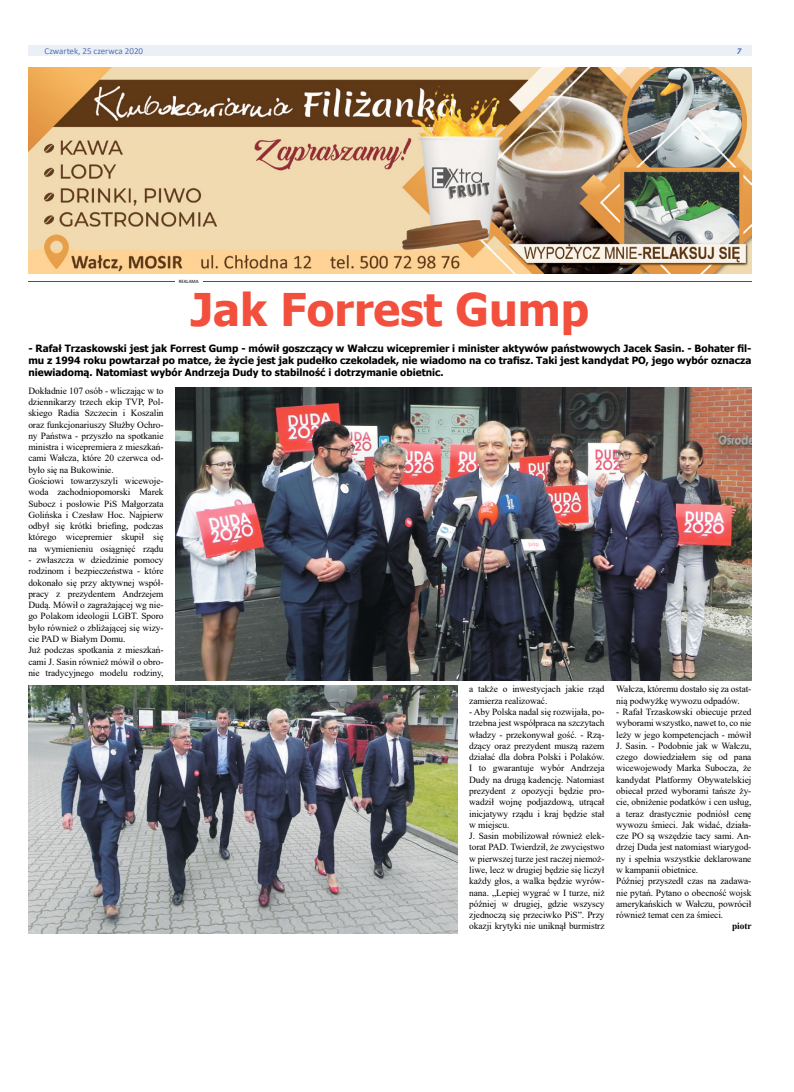
<style>
.page{position:relative;width:794px;height:1092px;background:#fff}
.page>*{position:absolute;margin:0;border:0;box-sizing:border-box;transform-origin:0 0}
.t1{font:700 45px "Tahoma";color:#f34f3d}
.t2{font:700 10px/12px "Tahoma";color:#000;text-align:justify}
.t3{font:9.4px/11.3px "Times New Roman";letter-spacing:-.005em;color:#000}
.t4{font:700 9.4px "Times New Roman";letter-spacing:-.005em;color:#000}
.t5{font:9px "Calibri";color:#5570b6}
.t6{font:italic 700 9px "Calibri";color:#5570b6}
.t7{font:5px "Calibri";color:#000}
</style>
<div class="page">
<div style="left:28px;top:45px;width:723px;height:11px;background:#ebeff6"></div>
<img style="left:28px;top:68px;width:723px;height:205px">
<hr style="left:28px;top:281px;width:723px;height:1px;background:#9e2e2d">
<hr style="left:175px;top:279px;width:27px;height:4px;background:#fff">
<img style="left:175px;top:387px;width:576px;height:293px">
<img style="left:28px;top:685px;width:429px;height:248px">
<p class="t5" style="left:45px;top:44px;width:100px">Czwartek, 25 czerwca 2020</p>
<p class="t6" style="left:736px;top:44px;width:6px">7</p>
<p class="t7" style="left:179px;top:277px;width:21px">REKLAMA</p>
<h1 class="t1" style="left:191px;top:278px;width:400px">Jak Forrest Gump</h1>
<p class="t2" style="left:28px;top:343px;width:724px">- Rafał Trzaskowski jest jak Forrest Gump - mówił goszczący w Wałczu wicepremier i minister aktywów państwowych Jacek Sasin. - Bohater fil&shy;mu z 1994 roku powtarzał po matce, że życie jest jak pudełko czekoladek, nie wiadomo na co trafisz. Taki jest kandydat PO, jego wybór oznacza niewiadomą. Natomiast wybór Andrzeja Dudy to stabilność i dotrzymanie obietnic.</p>
<p class="t3" style="left:28px;top:384px;width:137px">Dokładnie 107 osób - wliczając w to dziennikarzy trzech ekip TVP, Pol&shy;skiego Radia Szczecin i Koszalin oraz funkcjonariuszy Służby Ochro&shy;ny Państwa - przyszło na spotkanie ministra i wicepremiera z mieszkań&shy;cami Wałcza, które 20 czerwca od&shy;było się na Bukowinie.<br>Gościowi towarzyszyli wicewoje&shy;woda zachodniopomorski Marek Subocz i posłowie PiS Małgorzata Golińska i Czesław Hoc. Najpierw odbył się krótki briefing, podczas którego wicepremier skupił się na wymienieniu osiągnięć rządu</p>
<p class="t3" style="left:28px;top:554px;width:137px">- zwłaszcza w dziedzinie pomocy rodzinom i bezpieczeństwa - które dokonało się przy aktywnej współ&shy;pracy z prezydentem Andrzejem<br>Dudą. Mówił o zagrażającej wg nie&shy;go Polakom ideologii LGBT. Sporo było również o zbliżającej się wizy&shy;cie PAD w Białym Domu.<br>Już podczas spotkania z mieszkań&shy;cami J. Sasin również mówił o obro&shy;nie tradycyjnego modelu rodziny,</p>
<p class="t3" style="left:469px;top:683px;width:137px">a także o inwestycjach jakie rząd zamierza realizować.</p>
<p class="t3" style="left:469px;top:705px;width:137px">- Aby Polska nadal się rozwijała, po&shy;trzebna jest współpraca na szczytach władzy - przekonywał gość. - Rzą&shy;dzący oraz prezydent muszą razem działać dla dobra Polski i Polaków.<br>I to gwarantuje wybór Andrzeja Dudy na drugą kadencję. Natomiast prezydent z opozycji będzie pro&shy;wadził wojnę podjazdową, utrącał inicjatywy rządu i kraj będzie stał w miejscu.<br>J. Sasin mobilizował również elek&shy;torat PAD. Twierdził, że zwycięstwo w pierwszej turze jest raczej niemoż&shy;liwe, lecz w drugiej będzie się liczył każdy głos, a walka będzie wyrów&shy;nana. „Lepiej wygrać w I turze, niż później w drugiej, gdzie wszyscy zjednoczą się przeciwko PiS”. Przy okazji krytyki nie uniknął burmistrz</p>
<p class="t3" style="left:616px;top:683px;width:137px">Wałcza, któremu dostało się za ostat&shy;nią podwyżkę wywozu odpadów.</p>
<p class="t3" style="left:616px;top:705px;width:137px">- Rafał Trzaskowski obiecuje przed wyborami wszystko, nawet to, co nie leży w jego kompetencjach - mówił J. Sasin. - Podobnie jak w Wałczu, czego dowiedziałem się od pana wicewojewody Marka Subocza, że kandydat Platformy Obywatelskiej obiecał przed wyborami tańsze ży&shy;cie, obniżenie podatków i cen usług, a teraz drastycznie podniósł cenę wywozu śmieci. Jak widać, działa&shy;cze PO są wszędzie tacy sami. An&shy;drzej Duda jest natomiast wiarygod&shy;ny i spełnia wszystkie deklarowane w kampanii obietnice.<br>Później przyszedł czas na zadawa&shy;nie pytań. Pytano o obecność wojsk amerykańskich w Wałczu, powrócił również temat cen za śmieci.</p>
<p class="t4" style="left:732px;top:919px;width:21px">piotr</p>
</div>
